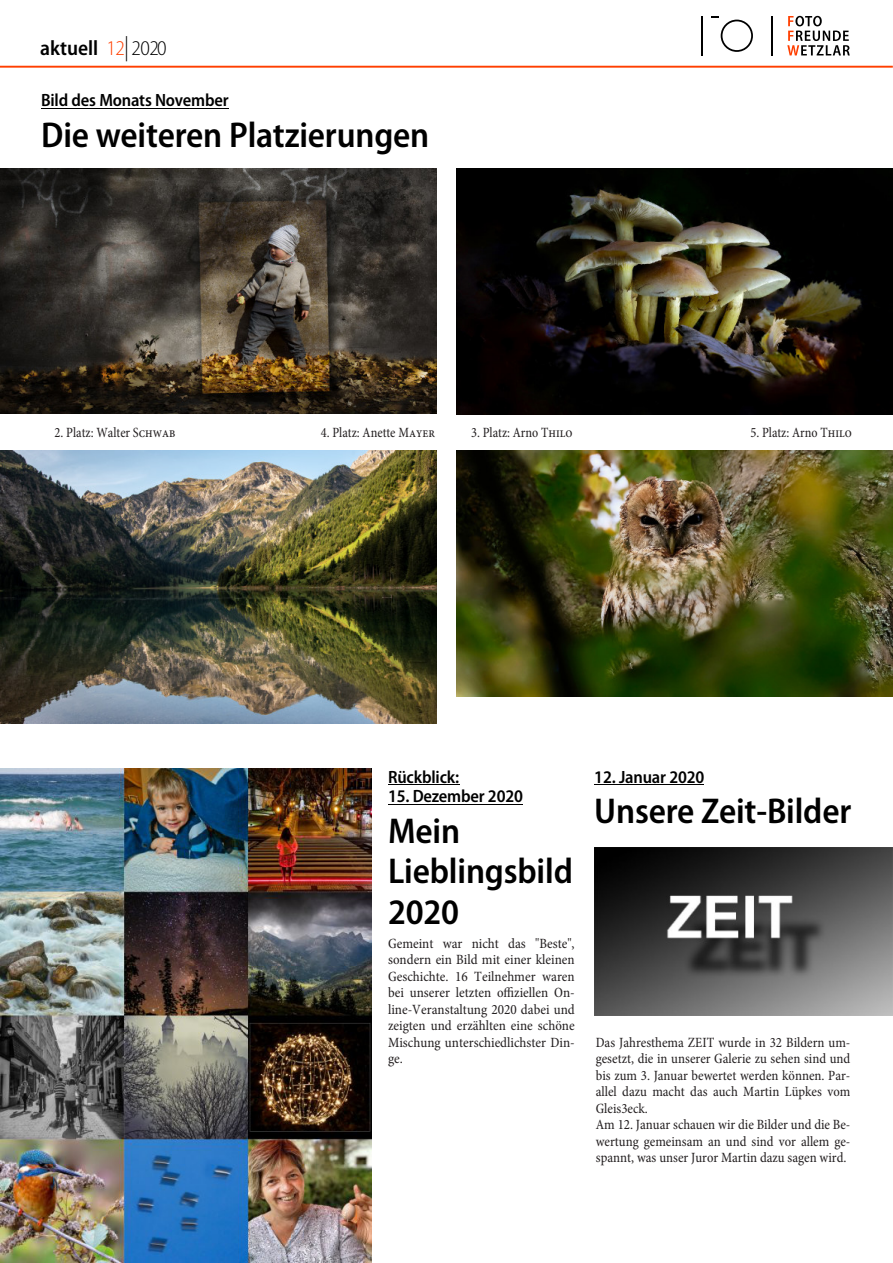
<style>
.page{position:relative;width:893px;height:1263px;background:#fff}
.page>*{position:absolute;margin:0;border:0;box-sizing:border-box;transform-origin:0 0}
.t1{font:600 semi-condensed 36px/40.5px "Myriad Pro";letter-spacing:-.005em;color:#000}
.t2{font:600 semi-condensed 21px "Myriad Pro";color:#000}
.t3{font:600 semi-condensed 17.85px "Myriad Pro";letter-spacing:-.01em;color:#000}
.t4{font:condensed 14.25px/16.5px "Minion Pro";color:#231f20}
.t5{font:condensed 14.25px "Minion Pro";color:#231f20;scale:.94 1}
.s1{font-weight:300;color:#ff3f00}
.s2{font-weight:300;font-size:25.2px}
.s3{font-weight:300}
</style>
<div class="page">
<hr style="left:0;top:66px;width:893px;height:2px;background:#ff3f00">
<hr style="left:701px;top:16px;width:2px;height:39px;background:#000">
<hr style="left:771px;top:16px;width:2px;height:39px;background:#000">
<svg style="left:712px;top:16px;width:41px;height:36px"></svg>
<svg style="left:787px;top:16px;width:63px;height:39px"></svg>
<hr style="left:41px;top:108px;width:188px;height:1px;background:#000">
<hr style="left:594px;top:784px;width:110px;height:1px;background:#000">
<img style="left:0;top:168px;width:436px;height:245px">
<img style="left:456px;top:168px;width:437px;height:246px">
<img style="left:0;top:451px;width:436px;height:272px">
<img style="left:456px;top:451px;width:437px;height:245px">
<img style="left:594px;top:848px;width:299px;height:168px">
<hr style="left:388px;top:784px;width:71px;height:1px;background:#000">
<hr style="left:388px;top:803px;width:135px;height:1px;background:#000">
<img style="left:0;top:768px;width:371px;height:495px">
<h2 class="t2" style="left:40px;top:39px;width:128px">aktuell <span class="s1">12</span><span class="s2">|</span> <span class="s3">2020</span></h2>
<p class="t3" style="left:41px;top:93px;width:189px">Bild des Monats November</p>
<h1 class="t1" style="left:41px;top:117px;width:390px">Die weiteren Platzierungen</h1>
<p class="t5" style="left:55px;top:427px;width:130px">2. Platz: Walter Schwab</p>
<p class="t5" style="left:321px;top:427px;width:123px">4. Platz: Anette Mayer</p>
<p class="t5" style="left:471px;top:427px;width:109px">3. Platz: Arno Thilo</p>
<p class="t5" style="left:750px;top:427px;width:109px">5. Platz: Arno Thilo</p>
<p class="t3" style="left:388px;top:769px;width:73px">Rückblick:</p>
<p class="t3" style="left:388px;top:789px;width:136px">15. Dezember 2020</p>
<h1 class="t1" style="left:388px;top:813px;width:186px">Mein<br>Lieblingsbild<br>2020</h1>
<p class="t4" style="left:388px;top:936px;width:188px;text-align:justify">Gemeint war nicht das "Beste", sondern ein Bild mit einer kleinen Geschichte. 16 Teilnehmer waren bei unserer letzten offiziellen On‐ line-Veranstaltung 2020 dabei und zeigten und erzählten eine schöne Mischung unterschiedlichster Din‐ ge.</p>
<p class="t3" style="left:594px;top:769px;width:112px">12. Januar 2020</p>
<h1 class="t1" style="left:594px;top:794px;width:259px">Unsere Zeit-Bilder</h1>
<p class="t4" style="left:596px;top:1035px;width:256px">Das Jahresthema ZEIT wurde in 32 Bildern um‐ gesetzt, die in unserer Galerie zu sehen sind und bis zum 3. Januar bewertet werden können. Par‐ allel dazu macht das auch Martin Lüpkes vom Gleis3eck.<br>Am 12. Januar schauen wir die Bilder und die Be‐ wertung gemeinsam an und sind vor allem ge‐ spannt, was unser Juror Martin dazu sagen wird.</p>
</div>
